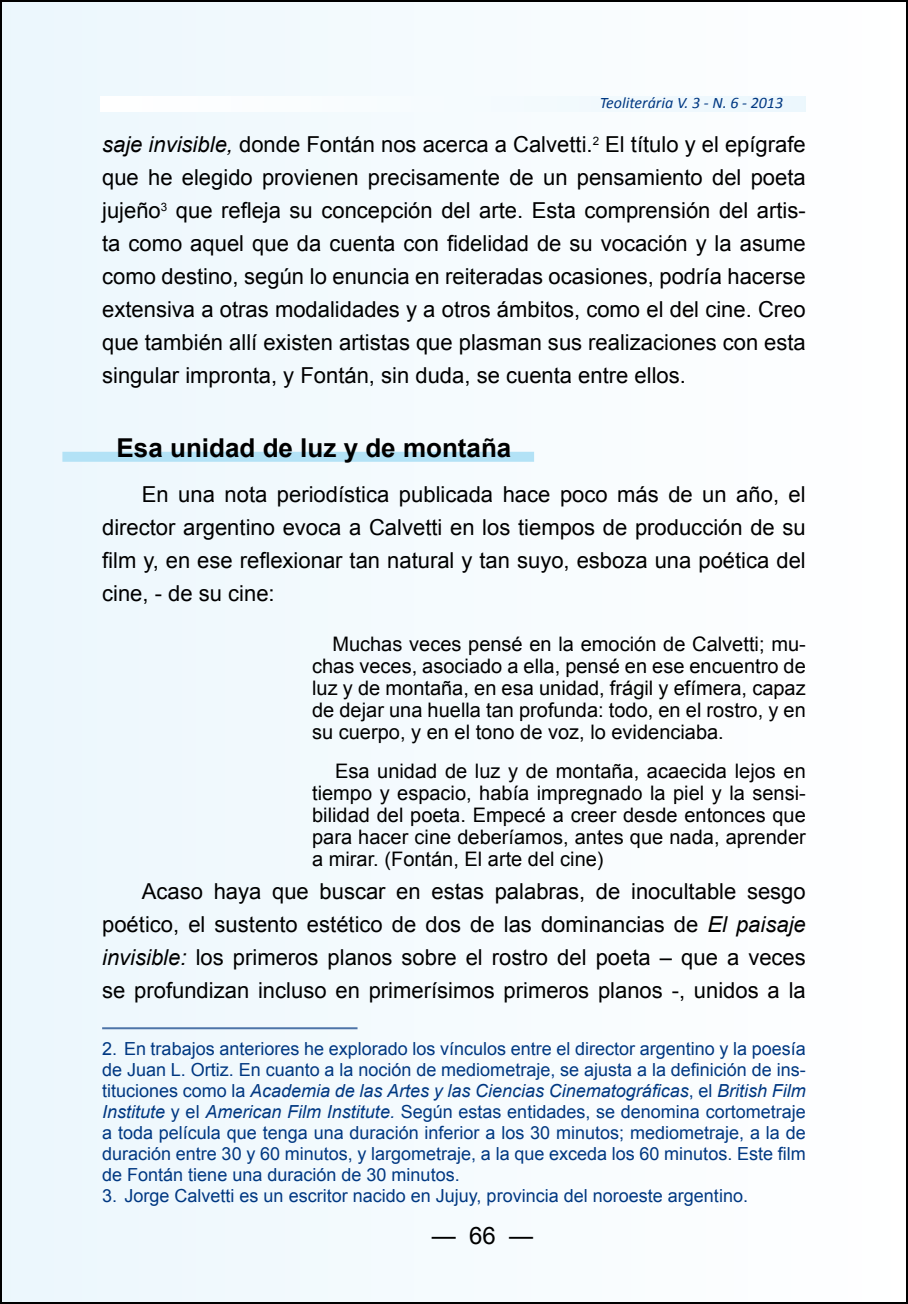
<style>
.page{position:relative;width:908px;height:1304px;background:#fff}
.page>*{position:absolute;margin:0;border:0;box-sizing:border-box;transform-origin:0 0}
.t1{font:700 26px "Arial";color:#000}
.t2{font:24px "Arial";color:#000}
.t3{font:22px/33px "Arial";color:#000;text-align:justify}
.t4{font:20px/22px "Arial";color:#000;text-align:justify}
.t5{font:18px/21px "Arial";color:#003882;text-align:justify}
.t6{font:italic 16px "Calibri";color:#003882}
.s1{font-style:italic}
</style>
<div class="page">
<div style="left:1px;top:1px;width:905px;height:1302px;background:#f5fbfe"></div>
<div style="left:62px;top:452px;width:472px;height:10px;background:#b3e2f6"></div>
<hr style="left:102px;top:1027px;width:255px;height:2px;background:#4d74a8">
<p class="t6" style="left:599px;top:93px;width:185px">Teoliterária V. 3 - N. 6 - 2013</p>
<p class="t3" style="left:102px;top:128px;width:705px"><span class="s1">saje invisible,</span> donde Fontán nos acerca a Calvetti.<sup>2</sup> El título y el epígrafe que he elegido provienen precisamente de un pensamiento del poeta jujeño<sup>3</sup> que refleja su concepción del arte. Esta comprensión del artis&shy;ta como aquel que da cuenta con fidelidad de su vocación y la asume como destino, según lo enuncia en reiteradas ocasiones, podría hacerse extensiva a otras modalidades y a otros ámbitos, como el del cine. Creo que también allí existen artistas que plasman sus realizaciones con esta singular impronta, y Fontán, sin duda, se cuenta entre ellos.</p>
<p class="t1" style="left:117px;top:431px;width:396px">Esa unidad de luz y de montaña</p>
<p class="t3" style="left:102px;top:478px;width:704px;text-indent:40px">En una nota periodística publicada hace poco más de un año, el director argentino evoca a Calvetti en los tiempos de producción de su film y, en ese reflexionar tan natural y tan suyo, esboza una poética del cine, - de su cine:</p>
<p class="t4" style="left:312px;top:633px;width:495px;text-indent:20px">Muchas veces pensé en la emoción de Calvetti; mu&shy;chas veces, asociado a ella, pensé en ese encuentro de luz y de montaña, en esa unidad, frágil y efímera, capaz de dejar una huella tan profunda: todo, en el rostro, y en su cuerpo, y en el tono de voz, lo evidenciaba.</p>
<p class="t4" style="left:312px;top:760px;width:495px;text-indent:23px">Esa unidad de luz y de montaña, acaecida lejos en tiempo y espacio, había impregnado la piel y la sensi&shy;bilidad del poeta. Empecé a creer desde entonces que para hacer cine deberíamos, antes que nada, aprender a mirar. (Fontán, El arte del cine)</p>
<p class="t3" style="left:102px;top:875px;width:705px;text-indent:40px">Acaso haya que buscar en estas palabras, de inocultable sesgo poético, el sustento estético de dos de las dominancias de <span class="s1">El paisaje invisible:</span> los primeros planos sobre el rostro del poeta – que a veces se profundizan incluso en primerísimos primeros planos -, unidos a la</p>
<p class="t5" style="left:102px;top:1038px;width:705px">2. En trabajos anteriores he explorado los vínculos entre el director argentino y la poesía de Juan L. Ortiz. En cuanto a la noción de mediometraje, se ajusta a la definición de ins&shy;tituciones como la <span class="s1">Academia de las Artes y las Ciencias Cinematográficas</span>, el <span class="s1">British Film Institute</span> y el <span class="s1">American Film Institute.</span> Según estas entidades, se denomina cortometraje a toda película que tenga una duración inferior a los 30 minutos; mediometraje, a la de duración entre 30 y 60 minutos, y largometraje, a la que exceda los 60 minutos. Este film de Fontán tiene una duración de 30 minutos.</p>
<p class="t5" style="left:102px;top:1185px;width:647px">3. Jorge Calvetti es un escritor nacido en Jujuy, provincia del noroeste argentino.</p>
<p class="t2" style="left:431px;top:1219px;width:103px">— 66 —</p>
</div>
